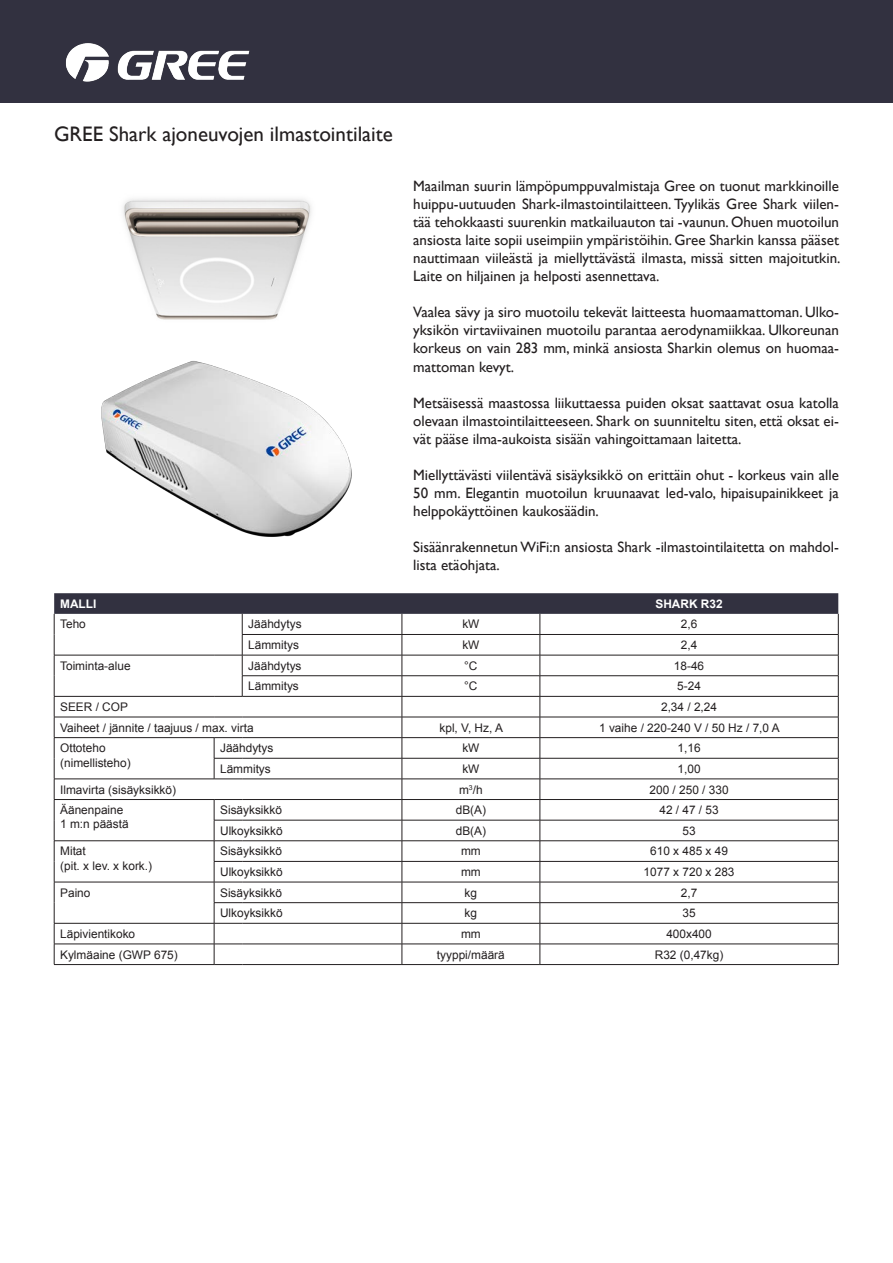
<style>
.page{position:relative;width:893px;height:1263px;background:#fff}
.page>*{position:absolute;margin:0;border:0;box-sizing:border-box;transform-origin:0 0}
.t1{font:21px "Gill Sans";color:#231f20}
.t2{font:15px/18px "Gill Sans";color:#231f20;text-align:justify}
.t3{font:11.85px "Arial";color:#231f20}
.t4{font:700 11.85px "Arial";color:#fff}
</style>
<div class="page">
<img style="left:123px;top:198px;width:188px;height:122px">
<svg style="left:54px;top:593px;width:785px;height:372px"></svg>
<hr style="left:242px;top:820px;width:160px;height:1px;background:#231f20">
<img style="left:101px;top:361px;width:251px;height:176px">
<div style="left:0;top:0;width:893px;height:102px;background:#323140"></div>
<img style="left:65px;top:43px;width:185px;height:39px">
<p class="t1" style="left:54px;top:122px;width:340px">GREE Shark ajoneuvojen ilmastointilaite</p>
<p class="t2" style="left:413px;top:177px;width:429px">Maailman suurin lämpöpumppuvalmistaja Gree on tuonut markkinoille huippu-uutuuden Shark-ilmastointilaitteen. Tyylikäs Gree Shark viilen&shy;tää tehokkaasti suurenkin matkailuauton tai -vaunun. Ohuen muotoilun ansiosta laite sopii useimpiin ympäristöihin. Gree Sharkin kanssa pääset nauttimaan viileästä ja miellyttävästä ilmasta, missä sitten majoitutkin.<br>Laite on hiljainen ja helposti asennettava.</p>
<p class="t2" style="left:413px;top:303px;width:427px">Vaalea sävy ja siro muotoilu tekevät laitteesta huomaamattoman. Ulko&shy;yksikön virtaviivainen muotoilu parantaa aerodynamiikkaa. Ulkoreunan korkeus on vain 283 mm, minkä ansiosta Sharkin olemus on huomaa&shy;mattoman kevyt.</p>
<p class="t2" style="left:413px;top:393px;width:427px">Metsäisessä maastossa liikuttaessa puiden oksat saattavat osua katolla olevaan ilmastointilaitteeseen. Shark on suunniteltu siten, että oksat ei&shy;vät pääse ilma-aukoista sisään vahingoittamaan laitetta.</p>
<p class="t2" style="left:413px;top:465px;width:427px">Miellyttävästi viilentävä sisäyksikkö on erittäin ohut - korkeus vain alle 50 mm. Elegantin muotoilun kruunaavat led-valo, hipaisupainikkeet ja helppokäyttöinen kaukosäädin.</p>
<p class="t2" style="left:413px;top:537px;width:427px">Sisäänrakennetun WiFi:n ansiosta Shark -ilmastointilaitetta on mahdol&shy;lista etäohjata.</p>
<p class="t4" style="left:60px;top:596px;width:38px">MALLI</p>
<p class="t4" style="left:655px;top:596px;width:69px">SHARK R32</p>
<p class="t3" style="left:60px;top:616px;width:27px">Teho</p>
<p class="t3" style="left:248px;top:616px;width:55px">Jäähdytys</p>
<p class="t3" style="left:462px;top:616px;width:19px">kW</p>
<p class="t3" style="left:681px;top:616px;width:18px">2,6</p>
<p class="t3" style="left:248px;top:637px;width:52px">Lämmitys</p>
<p class="t3" style="left:462px;top:637px;width:19px">kW</p>
<p class="t3" style="left:681px;top:637px;width:18px">2,4</p>
<p class="t3" style="left:60px;top:658px;width:72px">Toiminta-alue</p>
<p class="t3" style="left:248px;top:658px;width:55px">Jäähdytys</p>
<p class="t3" style="left:464px;top:658px;width:15px">°C</p>
<p class="t3" style="left:674px;top:658px;width:32px">18-46</p>
<p class="t3" style="left:248px;top:678px;width:52px">Lämmitys</p>
<p class="t3" style="left:464px;top:678px;width:15px">°C</p>
<p class="t3" style="left:677px;top:678px;width:25px">5-24</p>
<p class="t3" style="left:60px;top:699px;width:69px">SEER / COP</p>
<p class="t3" style="left:661px;top:699px;width:58px">2,34 / 2,24</p>
<p class="t3" style="left:60px;top:720px;width:195px">Vaiheet / jännite / taajuus / max. virta</p>
<p class="t3" style="left:439px;top:720px;width:65px">kpl, V, Hz, A</p>
<p class="t3" style="left:599px;top:720px;width:182px">1 vaihe / 220-240 V / 50 Hz / 7,0 A</p>
<p class="t3" style="left:60px;top:740px;width:47px">Ottoteho</p>
<p class="t3" style="left:60px;top:754px;width:72px">(nimellisteho)</p>
<p class="t3" style="left:220px;top:740px;width:55px">Jäähdytys</p>
<p class="t3" style="left:462px;top:740px;width:19px">kW</p>
<p class="t3" style="left:678px;top:740px;width:25px">1,16</p>
<p class="t3" style="left:220px;top:761px;width:52px">Lämmitys</p>
<p class="t3" style="left:462px;top:761px;width:19px">kW</p>
<p class="t3" style="left:678px;top:761px;width:25px">1,00</p>
<p class="t3" style="left:60px;top:782px;width:117px">Ilmavirta (sisäyksikkö)</p>
<p class="t3" style="left:459px;top:782px;width:25px">m<sup>3</sup>/h</p>
<p class="t3" style="left:650px;top:782px;width:81px">200 / 250 / 330</p>
<p class="t3" style="left:60px;top:802px;width:65px">Äänenpaine</p>
<p class="t3" style="left:60px;top:816px;width:70px">1 m:n päästä</p>
<p class="t3" style="left:220px;top:802px;width:63px">Sisäyksikkö</p>
<p class="t3" style="left:456px;top:802px;width:32px">dB(A)</p>
<p class="t3" style="left:659px;top:802px;width:61px">42 / 47 / 53</p>
<p class="t3" style="left:220px;top:823px;width:64px">Ulkoyksikkö</p>
<p class="t3" style="left:456px;top:823px;width:32px">dB(A)</p>
<p class="t3" style="left:682px;top:823px;width:15px">53</p>
<p class="t3" style="left:60px;top:843px;width:27px">Mitat</p>
<p class="t3" style="left:60px;top:858px;width:93px">(pit. x lev. x kork.)</p>
<p class="t3" style="left:220px;top:843px;width:63px">Sisäyksikkö</p>
<p class="t3" style="left:461px;top:843px;width:21px">mm</p>
<p class="t3" style="left:650px;top:843px;width:79px">610 x 485 x 49</p>
<p class="t3" style="left:220px;top:864px;width:64px">Ulkoyksikkö</p>
<p class="t3" style="left:461px;top:864px;width:21px">mm</p>
<p class="t3" style="left:644px;top:864px;width:92px">1077 x 720 x 283</p>
<p class="t3" style="left:60px;top:885px;width:32px">Paino</p>
<p class="t3" style="left:220px;top:885px;width:63px">Sisäyksikkö</p>
<p class="t3" style="left:465px;top:885px;width:14px">kg</p>
<p class="t3" style="left:681px;top:885px;width:18px">2,7</p>
<p class="t3" style="left:220px;top:905px;width:64px">Ulkoyksikkö</p>
<p class="t3" style="left:465px;top:905px;width:14px">kg</p>
<p class="t3" style="left:682px;top:905px;width:15px">35</p>
<p class="t3" style="left:60px;top:926px;width:77px">Läpivientikoko</p>
<p class="t3" style="left:461px;top:926px;width:21px">mm</p>
<p class="t3" style="left:666px;top:926px;width:47px">400x400</p>
<p class="t3" style="left:60px;top:947px;width:119px">Kylmäaine (GWP 675)</p>
<p class="t3" style="left:437px;top:947px;width:69px">tyyppi/määrä</p>
<p class="t3" style="left:655px;top:947px;width:70px">R32 (0,47kg)</p>
</div>
